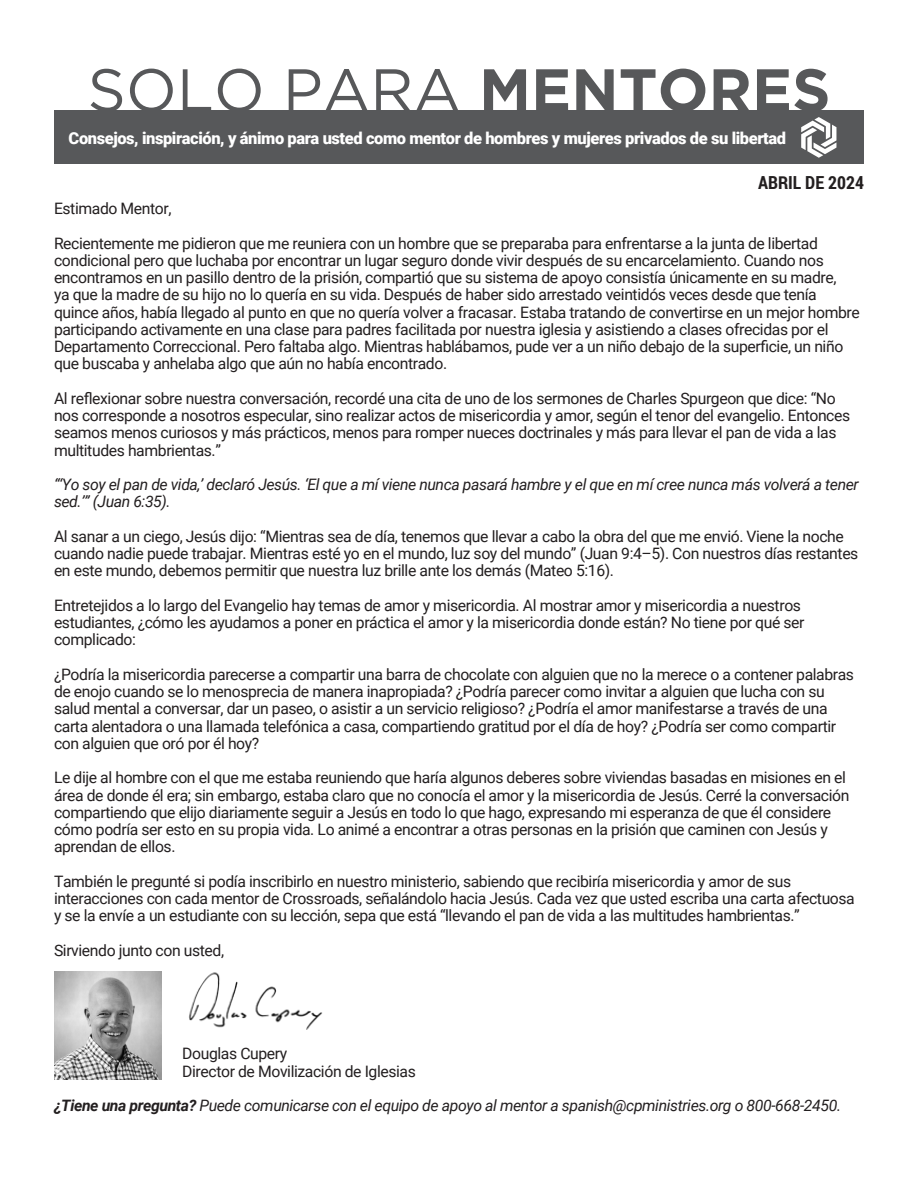
<style>
.page{position:relative;width:918px;height:1188px;background:#fff}
.page>*{position:absolute;margin:0;border:0;box-sizing:border-box;transform-origin:0 0}
.t1{font:60px "Gotham";color:#57585a}
.t2{font:700 18px "Roboto Condensed";color:#231f20}
.t3{font:900 16.5px "Roboto";letter-spacing:-.025em;color:#fff}
.t4{font:15.75px/17.2px "Roboto";letter-spacing:-.025em;color:#231f20}
.t5{font:italic 15.75px/17.2px "Roboto";letter-spacing:-.025em;color:#231f20}
.s1{font-weight:700}
</style>
<div class="page">
<div style="left:54px;top:110px;width:810px;height:54px;background:#57585a"></div>
<svg style="left:801px;top:117px;width:35px;height:41px"></svg>
<img style="left:189px;top:972px;width:133px;height:58px">
<img style="left:54px;top:972px;width:108px;height:108px">
<p class="t1" style="left:87px;top:52px;width:745px">SOLO PARA <span class="s1">MENTORES</span></p>
<p class="t3" style="left:69px;top:126px;width:719px">Consejos, inspiración, y ánimo para usted como mentor de hombres y mujeres privados de su libertad</p>
<p class="t2" style="left:758px;top:170px;width:107px">ABRIL DE 2024</p>
<p class="t4" style="left:54px;top:199px;width:119px">Estimado Mentor,</p>
<p class="t4" style="left:54px;top:234px;width:807px">Recientemente me pidieron que me reuniera con un hombre que se preparaba para enfrentarse a la junta de libertad condicional pero que luchaba por encontrar un lugar seguro donde vivir después de su encarcelamiento. Cuando nos encontramos en un pasillo dentro de la prisión, compartió que su sistema de apoyo consistía únicamente en su madre,<br>ya que la madre de su hijo no lo quería en su vida. Después de haber sido arrestado veintidós veces desde que tenía quince años, había llegado al punto en que no quería volver a fracasar. Estaba tratando de convertirse en un mejor hombre participando activamente en una clase para padres facilitada por nuestra iglesia y asistiendo a clases ofrecidas por el Departamento Correccional. Pero faltaba algo. Mientras hablábamos, pude ver a un niño debajo de la superficie, un niño que buscaba y anhelaba algo que aún no había encontrado.</p>
<p class="t4" style="left:54px;top:389px;width:798px">Al reflexionar sobre nuestra conversación, recordé una cita de uno de los sermones de Charles Spurgeon que dice: “No nos corresponde a nosotros especular, sino realizar actos de misericordia y amor, según el tenor del evangelio. Entonces seamos menos curiosos y más prácticos, menos para romper nueces doctrinales y más para llevar el pan de vida a las multitudes hambrientas.”</p>
<p class="t5" style="left:54px;top:475px;width:806px">“‘Yo soy el pan de vida,’ declaró Jesús. ‘El que a mí viene nunca pasará hambre y el que en mí cree nunca más volverá a tener sed.’” (Juan 6:35).</p>
<p class="t4" style="left:54px;top:527px;width:806px">Al sanar a un ciego, Jesús dijo: “Mientras sea de día, tenemos que llevar a cabo la obra del que me envió. Viene la noche cuando nadie puede trabajar. Mientras esté yo en el mundo, luz soy del mundo” (Juan 9:4–5). Con nuestros días restantes en este mundo, debemos permitir que nuestra luz brille ante los demás (Mateo 5:16).</p>
<p class="t4" style="left:54px;top:596px;width:752px">Entretejidos a lo largo del Evangelio hay temas de amor y misericordia. Al mostrar amor y misericordia a nuestros estudiantes, ¿cómo les ayudamos a poner en práctica el amor y la misericordia donde están? No tiene por qué ser complicado:</p>
<p class="t4" style="left:54px;top:665px;width:802px">¿Podría la misericordia parecerse a compartir una barra de chocolate con alguien que no la merece o a contener palabras de enojo cuando se lo menosprecia de manera inapropiada? ¿Podría parecer como invitar a alguien que lucha con su salud mental a conversar, dar un paseo, o asistir a un servicio religioso? ¿Podría el amor manifestarse a través de una carta alentadora o una llamada telefónica a casa, compartiendo gratitud por el día de hoy? ¿Podría ser como compartir con alguien que oró por él hoy?</p>
<p class="t4" style="left:54px;top:769px;width:797px">Le dije al hombre con el que me estaba reuniendo que haría algunos deberes sobre viviendas basadas en misiones en el área de donde él era; sin embargo, estaba claro que no conocía el amor y la misericordia de Jesús. Cerré la conversación compartiendo que elijo diariamente seguir a Jesús en todo lo que hago, expresando mi esperanza de que él considere cómo podría ser esto en su propia vida. Lo animé a encontrar a otras personas en la prisión que caminen con Jesús y aprendan de ellos.</p>
<p class="t4" style="left:54px;top:872px;width:802px">También le pregunté si podía inscribirlo en nuestro ministerio, sabiendo que recibiría misericordia y amor de sus interacciones con cada mentor de Crossroads, señalándolo hacia Jesús. Cada vez que usted escriba una carta afectuosa y se la envíe a un estudiante con su lección, sepa que está “llevando el pan de vida a las multitudes hambrientas.”</p>
<p class="t4" style="left:54px;top:941px;width:172px">Sirviendo junto con usted,</p>
<p class="t4" style="left:182px;top:1045px;width:107px">Douglas Cupery</p>
<p class="t4" style="left:182px;top:1062px;width:235px">Director de Movilización de Iglesias</p>
<p class="t5" style="left:54px;top:1096px;width:789px"><span class="s1">¿Tiene una pregunta?</span> Puede comunicarse con el equipo de apoyo al mentor a spanish@cpministries.org o 800-668-2450.</p>
</div>
